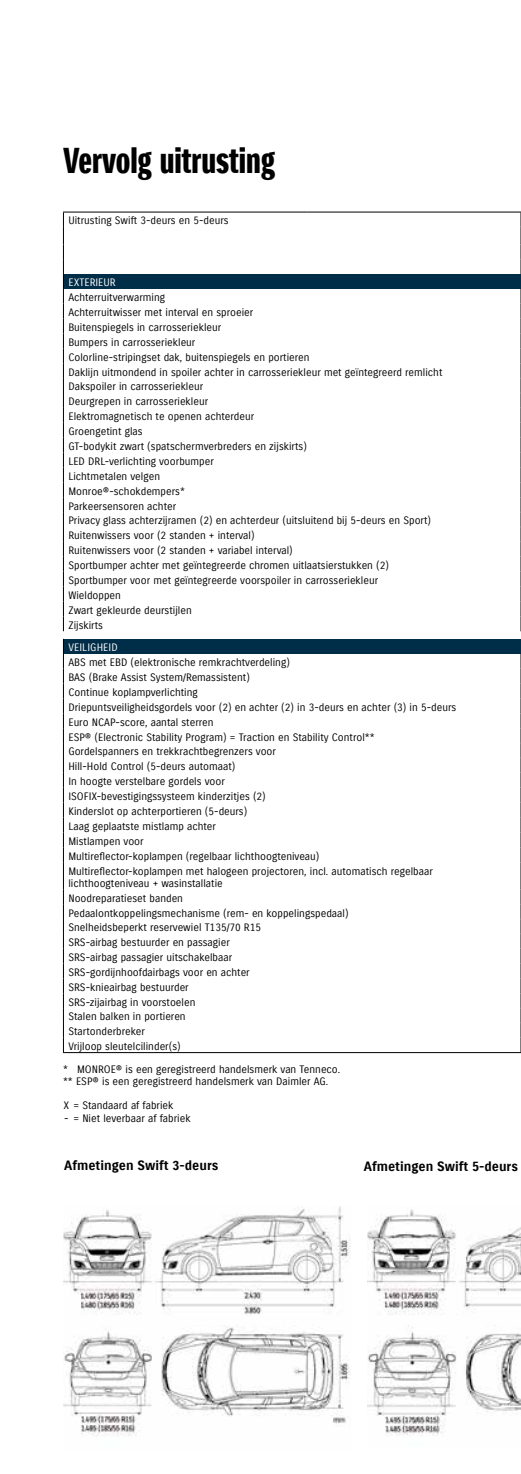
<style>
.page{position:relative;width:521px;height:1474px;background:#fff}
.page>*{position:absolute;margin:0;border:0;box-sizing:border-box;transform-origin:0 0}
.t1{font:35px "Suzuki PRO Headline";color:#000}
.t2{font:13.12px "Suzuki PRO Bold";color:#000}
.t3{font:10.5px/14.9px "Suzuki PRO Regular";color:#000}
.t4{font:10.5px "Suzuki PRO Regular";letter-spacing:.01em;color:#fff}
</style>
<div class="page">
<div style="left:63px;top:274px;width:458px;height:15px;background:#002d47"></div>
<svg style="left:63px;top:213px;width:1px;height:418px"></svg>
<hr style="left:63px;top:212px;width:245px;height:1px;background:#000">
<hr style="left:308px;top:212px;width:213px;height:1px;background:#000">
<svg style="left:520px;top:212px;width:1px;height:62px"></svg>
<svg style="left:520px;top:289px;width:1px;height:343px"></svg>
<div style="left:63px;top:639px;width:458px;height:14px;background:#002d47"></div>
<hr style="left:63px;top:1052px;width:458px;height:1px;background:#000">
<svg style="left:520px;top:653px;width:1px;height:400px"></svg>
<svg style="left:63px;top:639px;width:1px;height:413px"></svg>
<img style="left:63px;top:1206px;width:287px;height:231px">
<img style="left:367px;top:1209px;width:154px;height:227px">
<h1 class="t1" style="left:63px;top:139px;width:214px">Vervolg uitrusting</h1>
<p class="t3" style="left:68px;top:213px;width:162px">Uitrusting Swift 3-deurs en 5-deurs</p>
<p class="t4" style="left:68px;top:276px;width:49px">EXTERIEUR</p>
<p class="t3" style="left:68px;top:290px;width:376px">Achterruitverwarming<br>Achterruitwisser met interval en sproeier<br>Buitenspiegels in carrosseriekleur<br>Bumpers in carrosseriekleur<br>Colorline-stripingset dak, buitenspiegels en portieren<br>Daklijn uitmondend in spoiler achter in carrosseriekleur met geïntegreerd remlicht Dakspoiler in carrosseriekleur<br>Deurgrepen in carrosseriekleur<br>Elektromagnetisch te openen achterdeur<br>Groengetint glas<br>GT-bodykit zwart (spatschermverbreders en zijskirts)<br>LED DRL-verlichting voorbumper<br>Lichtmetalen velgen<br>Monroe®-schokdempers*<br>Parkeersensoren achter<br>Privacy glass achterzijramen (2) en achterdeur (uitsluitend bij 5-deurs en Sport)<br>Ruitenwissers voor (2 standen + interval)<br>Ruitenwissers voor (2 standen + variabel interval)<br>Sportbumper achter met geïntegreerde chromen uitlaatsierstukken (2)<br>Sportbumper voor met geïntegreerde voorspoiler in carrosseriekleur<br>Wieldoppen<br>Zwart gekleurde deurstijlen<br>Zijskirts</p>
<p class="t4" style="left:68px;top:641px;width:51px">VEILIGHEID</p>
<p class="t3" style="left:68px;top:655px;width:389px">ABS met EBD (elektronische remkrachtverdeling)<br>BAS (Brake Assist System/Remassistent)<br>Continue koplampverlichting<br>Driepuntsveiligheidsgordels voor (2) en achter (2) in 3-deurs en achter (3) in 5-deurs Euro NCAP-score, aantal sterren<br>ESP® (Electronic Stability Program) = Traction en Stability Control**<br>Gordelspanners en trekkrachtbegrenzers voor<br>Hill-Hold Control (5-deurs automaat)<br>In hoogte verstelbare gordels voor<br>ISOFIX-bevestigingssysteem kinderzitjes (2)<br>Kinderslot op achterportieren (5-deurs)<br>Laag geplaatste mistlamp achter<br>Mistlampen voor<br>Multireflector-koplampen (regelbaar lichthoogteniveau)<br>Multireflector-koplampen met halogeen projectoren, incl. automatisch regelbaar</p>
<p class="t3" style="left:68px;top:875px;width:282px">lichthoogteniveau + wasinstallatie<br>Noodreparatieset banden<br>Pedaalontkoppelingsmechanisme (rem- en koppelingspedaal)<br>Snelheidsbeperkt reservewiel T135/70 R15<br>SRS-airbag bestuurder en passagier<br>SRS-airbag passagier uitschakelbaar<br>SRS-gordijnhoofdairbags voor en achter<br>SRS-knieairbag bestuurder<br>SRS-zijairbag in voorstoelen<br>Stalen balken in portieren<br>Startonderbreker<br>Vrijloop sleutelcilinder(s)</p>
<p class="t3" style="left:63px;top:1062px;width:279px;line-height:12.2px">* MONROE® is een geregistreerd handelsmerk van Tenneco. ** ESP® is een geregistreerd handelsmerk van Daimler AG.</p>
<p class="t3" style="left:64px;top:1098px;width:111px">X = Standaard af fabriek</p>
<p class="t3" style="left:64px;top:1110px;width:128px">- = Niet leverbaar af fabriek</p>
<p class="t2" style="left:64px;top:1157px;width:156px">Afmetingen Swift 3-deurs</p>
<p class="t2" style="left:364px;top:1158px;width:156px">Afmetingen Swift 5-deurs</p>
</div>
